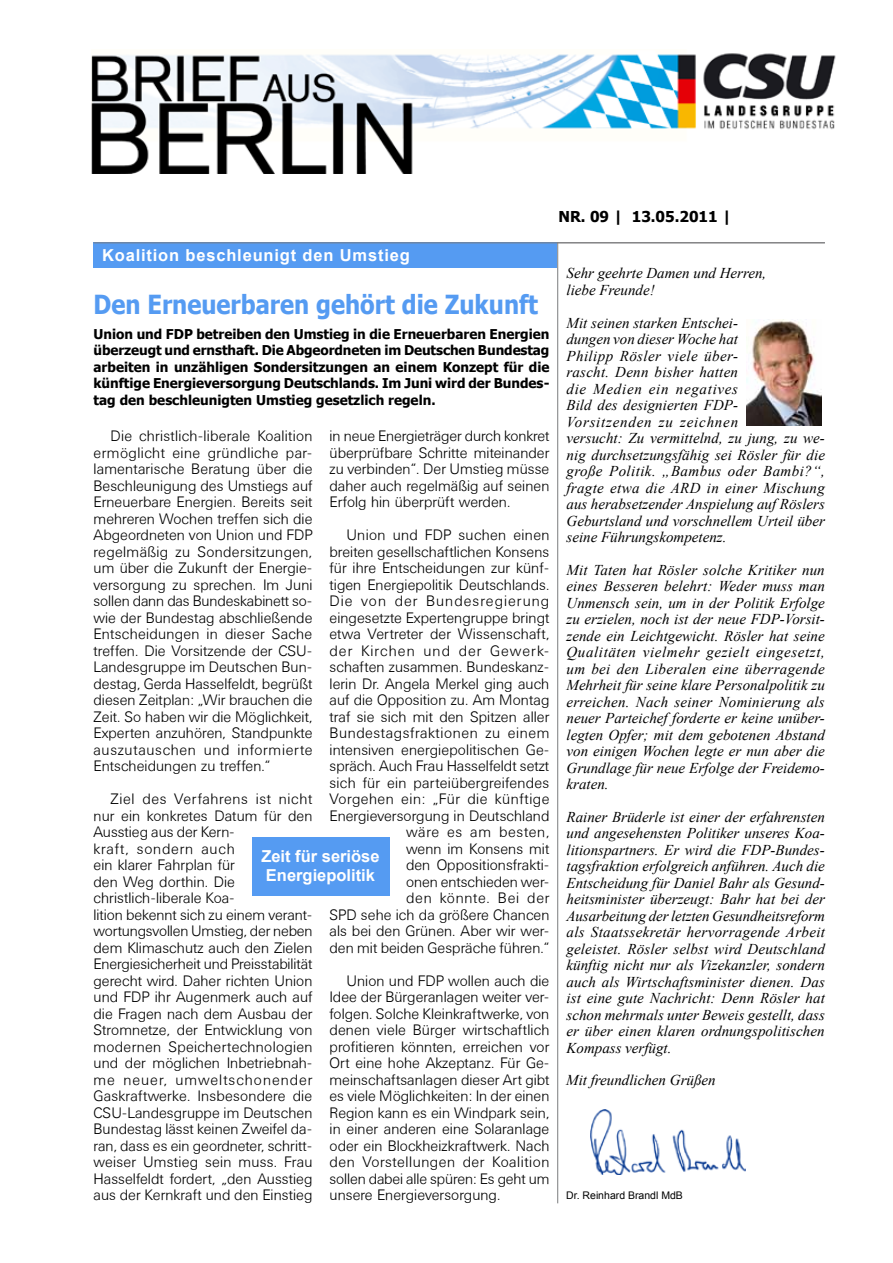
<style>
.page{position:relative;width:893px;height:1263px;background:#fff}
.page>*{position:absolute;margin:0;border:0;box-sizing:border-box;transform-origin:0 0}
.t1{font:700 26.25px "Tahoma";color:#559bf2;scale:.9 1}
.t2{font:700 16.5px "Arial";letter-spacing:.05em;color:#fff}
.t3{font:700 16.5px/19.5px "Arial";color:#fff}
.t4{font:300 15px/16.5px "Univers BSK";color:#000;text-align:justify}
.t5{font:italic 15px/16.5px "Times New Roman";color:#000}
.t6{font:700 15px "Tahoma";color:#000}
.t7{font:700 13.5px/16.5px "Tahoma";color:#000;text-align:justify}
.t8{font:10.5px "Arial";color:#000}
</style>
<div class="page">
<hr style="left:557px;top:242px;width:1px;height:961px;background:#7b7c7e">
<div style="left:94px;top:242px;width:463px;height:26px;background:#559bf2"></div>
<hr style="left:94px;top:242px;width:731px;height:1px;background:#7b7c7e">
<div style="left:252px;top:837px;width:137px;height:58px;background:#559bf2"></div>
<img style="left:92px;top:53px;width:744px;height:120px">
<img style="left:747px;top:319px;width:74px;height:106px">
<img style="left:591px;top:1110px;width:155px;height:64px">
<p class="t2" style="left:102px;top:244px;width:309px">Koalition beschleunigt den Umstieg</p>
<h1 class="t1" style="left:94px;top:286px;width:495px">Den Erneuerbaren gehört die Zukunft</h1>
<p class="t7" style="left:94px;top:325px;width:457px">Union und FDP betreiben den Umstieg in die Erneuerbaren Energien überzeugt und ernsthaft. Die Abgeordneten im Deutschen Bundestag arbeiten in unzähligen Sondersitzungen an einem Konzept für die künftige Energieversorgung Deutschlands. Im Juni wird der Bundes&shy;tag den beschleunigten Umstieg gesetzlich regeln.</p>
<p class="t4" style="left:330px;top:428px;width:221px">in neue Energieträger durch konkret überprüfbare Schritte miteinander zu verbinden“. Der Umstieg müsse daher auch regelmäßig auf seinen Erfolg hin überprüft werden.</p>
<p class="t4" style="left:330px;top:527px;width:222px;text-align:right">Union und FDP suchen einen breiten gesellschaftlichen Konsens für ihre Entscheidungen zur künf&shy;tigen Energiepolitik Deutschlands.<br>Die von der Bundesregierung eingesetzte Expertengruppe bringt etwa Vertreter der Wissenschaft, der Kirchen und der Gewerk&shy;schaften zusammen. Bundeskanz&shy;lerin Dr. Angela Merkel ging auch auf die Opposition zu. Am Montag traf sie sich mit den Spitzen aller<br>Bundestagsfraktionen zu einem intensiven energiepolitischen Ge&shy;spräch. Auch Frau Hasselfeldt setzt sich für ein parteiübergreifendes<br>Vorgehen ein: „Für die künftige<br>Energieversorgung in Deutschland wäre es am besten,<br>wenn im Konsens mit<br>den Oppositionsfrakti-<br>onen entschieden wer-<br>den könnte. Bei der<br>SPD sehe ich da größere Chancen als bei den Grünen. Aber wir wer&shy;den mit beiden Gespräche führen.“</p>
<p class="t4" style="left:330px;top:972px;width:222px;text-indent:17px">Union und FDP wollen auch die Idee der Bürgeranlagen weiter ver&shy;folgen. Solche Kleinkraftwerke, von denen viele Bürger wirtschaftlich profitieren könnten, erreichen vor Ort eine hohe Akzeptanz. Für Ge&shy;meinschaftsanlagen dieser Art gibt es viele Möglichkeiten: In der einen Region kann es ein Windpark sein, in einer anderen eine Solaranlage oder ein Blockheizkraftwerk. Nach den Vorstellungen der Koalition sollen dabei alle spüren: Es geht um unsere Energieversorgung.</p>
<p class="t4" style="left:94px;top:428px;width:221px;text-indent:17px">Die christlich-liberale Koalition ermöglicht eine gründliche par&shy;lamentarische Beratung über die Beschleunigung des Umstiegs auf Erneuerbare Energien. Bereits seit mehreren Wochen treffen sich die Abgeordneten von Union und FDP regelmäßig zu Sondersitzungen, um über die Zukunft der Energie&shy;versorgung zu sprechen. Im Juni sollen dann das Bundeskabinett so&shy;wie der Bundestag abschließende Entscheidungen in dieser Sache treffen. Die Vorsitzende der CSU-Landesgruppe im Deutschen Bun&shy;destag, Gerda Hasselfeldt, begrüßt diesen Zeitplan: „Wir brauchen die Zeit. So haben wir die Möglichkeit, Experten anzuhören, Standpunkte auszutauschen und informierte Entscheidungen zu treffen.“</p>
<p class="t4" style="left:94px;top:791px;width:221px;text-align:left;text-indent:17px">Ziel des Verfahrens ist nicht nur ein konkretes Datum für den<br>Ausstieg aus der Kern-<br>kraft, sondern auch<br>ein klarer Fahrplan für<br>den Weg dorthin. Die christlich-liberale Koa-<br>lition bekennt sich zu einem verant&shy;wortungsvollen Umstieg, der neben dem Klimaschutz auch den Zielen<br>Energiesicherheit und Preisstabilität gerecht wird. Daher richten Union und FDP ihr Augenmerk auch auf die Fragen nach dem Ausbau der<br>Stromnetze, der Entwicklung von modernen Speichertechnologien und der möglichen Inbetriebnah&shy;me neuer, umweltschonender<br>Gaskraftwerke. Insbesondere die<br>CSU-Landesgruppe im Deutschen<br>Bundestag lässt keinen Zweifel da&shy;ran, dass es ein geordneter, schritt&shy;weiser Umstieg sein muss. Frau<br>Hasselfeldt fordert, „den Ausstieg aus der Kernkraft und den Einstieg</p>
<p class="t3" style="left:261px;top:847px;width:120px">Zeit für seriöse<br>Energiepolitik</p>
<p class="t6" style="left:558px;top:206px;width:175px">Nr. 09 | 13.05.2011 |</p>
<p class="t5" style="left:566px;top:265px;width:201px">Sehr geehrte Damen und Herren, liebe Freunde!</p>
<p class="t5" style="left:566px;top:314px;width:260px">Mit seinen starken Entschei-<br>dungen von dieser Woche hat<br>Philipp Rösler viele über-<br>rascht. Denn bisher hatten<br>die Medien ein negatives<br>Bild des designierten FDP-<br>Vorsitzenden zu zeichnen<br>versucht: Zu vermittelnd, zu jung, zu we&shy;nig durchsetzungsfähig sei Rösler für die große Politik. „Bambus oder Bambi?“, fragte etwa die ARD in einer Mischung aus herabsetzender Anspielung auf Röslers<br>Geburtsland und vorschnellem Urteil über seine Führungskompetenz.</p>
<p class="t5" style="left:566px;top:561px;width:260px;text-align:justify">Mit Taten hat Rösler solche Kritiker nun eines Besseren belehrt: Weder muss man Unmensch sein, um in der Politik Erfolge zu erzielen, noch ist der neue FDP-Vorsit&shy;zende ein Leichtgewicht. Rösler hat seine Qualitäten vielmehr gezielt eingesetzt, um bei den Liberalen eine überragende Mehrheit für seine klare Personalpolitik zu erreichen. Nach seiner Nominierung als neuer Parteichef forderte er keine unüber&shy;legten Opfer; mit dem gebotenen Abstand von einigen Wochen legte er nun aber die Grundlage für neue Erfolge der Freidemo&shy;kraten.</p>
<p class="t5" style="left:566px;top:808px;width:260px;text-align:justify">Rainer Brüderle ist einer der erfahrensten und angesehensten Politiker unseres Koa&shy;litionspartners. Er wird die FDP-Bundes&shy;tagsfraktion erfolgreich anführen. Auch die Entscheidung für Daniel Bahr als Gesund&shy;heitsminister überzeugt: Bahr hat bei der Ausarbeitung der letzten Gesundheitsreform als Staatssekretär hervorragende Arbeit geleistet. Rösler selbst wird Deutschland künftig nicht nur als Vizekanzler, sondern auch als Wirtschaftsminister dienen. Das ist eine gute Nachricht: Denn Rösler hat schon mehrmals unter Beweis gestellt, dass er über einen klaren ordnungspolitischen Kompass verfügt.</p>
<p class="t5" style="left:566px;top:1072px;width:151px">Mit freundlichen Grüßen</p>
<p class="t8" style="left:566px;top:1189px;width:118px">Dr. Reinhard Brandl MdB</p>
</div>
